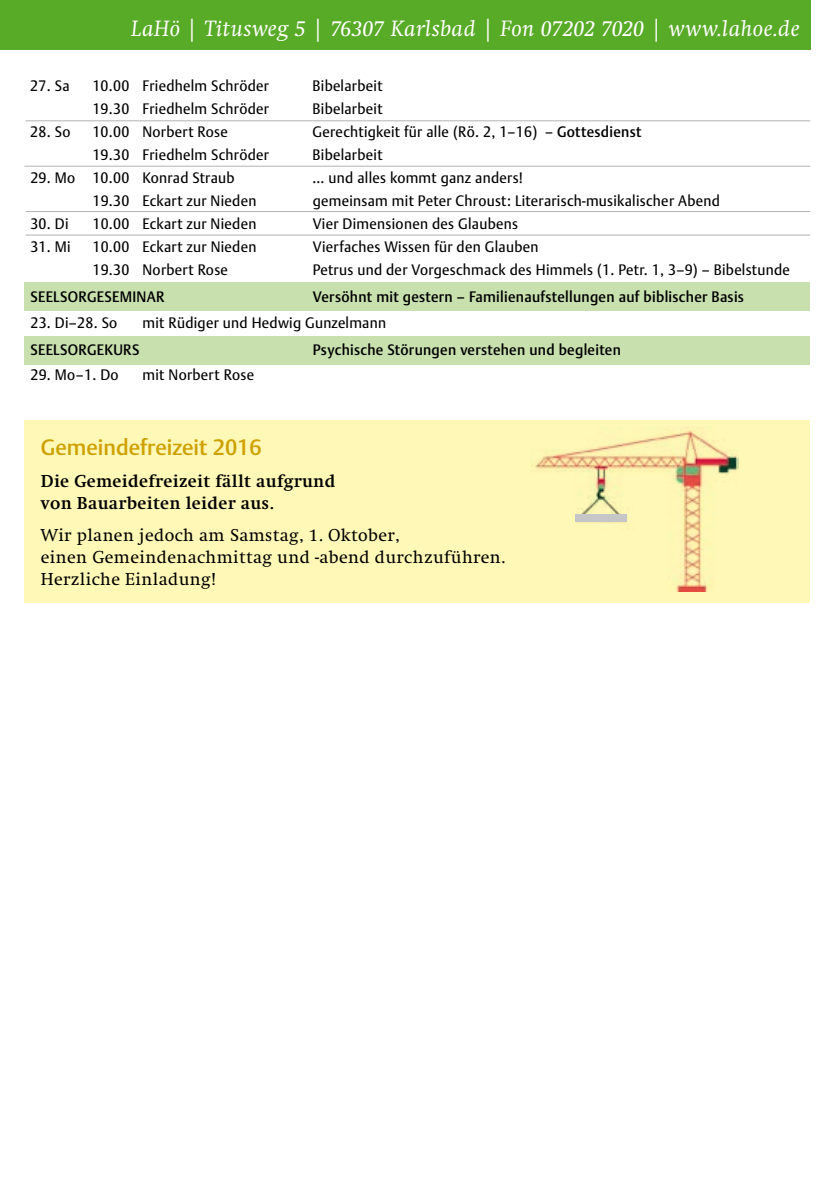
<style>
.page{position:relative;width:840px;height:1191px;background:#fff}
.page>*{position:absolute;margin:0;border:0;box-sizing:border-box;transform-origin:0 0}
.t1{font:italic 23px "Swift EF";letter-spacing:.02em;color:#fff}
.t2{font:500 22px "DTL Argo TOT";color:#cea100}
.t3{font:18px/22px "Swift EF";letter-spacing:.02em;color:#000}
.t4{font:700 18px/22px "Swift EF";letter-spacing:.02em;color:#000}
.t5{font:15px "DTL Argo TOT";letter-spacing:.02em;color:#000;scale:.95 1}
.t6{font:500 15px "DTL Argo TOT";letter-spacing:.02em;color:#000;scale:.95 1}
.s1{font-weight:500}
</style>
<div class="page">
<div style="left:24px;top:336px;width:785px;height:28px;background:#c8dfae"></div>
<div style="left:24px;top:282px;width:785px;height:28px;background:#c8dfae"></div>
<hr style="left:25px;top:120px;width:784px;height:1px;background:#b1b3b4">
<hr style="left:24px;top:166px;width:785px;height:1px;background:#b1b3b4">
<hr style="left:25px;top:235px;width:784px;height:1px;background:#b1b3b4">
<hr style="left:25px;top:211px;width:784px;height:1px;background:#b1b3b4">
<div style="left:0;top:0;width:809px;height:50px;background:#58ab27"></div>
<div style="left:24px;top:420px;width:785px;height:182px;background:#fff8b6"></div>
<img style="left:535px;top:428px;width:203px;height:163px">
<div style="left:575px;top:514px;width:51px;height:8px;background:#c5c6c8"></div>
<h1 class="t1" style="left:131px;top:16px;width:669px">LaHö | Titusweg 5 | 76307 Karlsbad | Fon 07202 7020 | www.lahoe.de</h1>
<p class="t5" style="left:30px;top:77px;width:43px">27. Sa</p>
<p class="t5" style="left:92px;top:77px;width:187px">10.00 Friedhelm Schröder</p>
<p class="t5" style="left:312px;top:77px;width:75px">Bibelarbeit</p>
<p class="t5" style="left:92px;top:100px;width:187px">19.30 Friedhelm Schröder</p>
<p class="t5" style="left:312px;top:100px;width:75px">Bibelarbeit</p>
<p class="t5" style="left:30px;top:123px;width:44px">28. So</p>
<p class="t5" style="left:92px;top:123px;width:144px">10.00 Norbert Rose</p>
<p class="t5" style="left:312px;top:123px;width:347px">Gerechtigkeit für alle (Rö. 2, 1–16) – <span class="s1">Gottesdienst</span></p>
<p class="t5" style="left:92px;top:146px;width:187px">19.30 Friedhelm Schröder</p>
<p class="t5" style="left:312px;top:146px;width:75px">Bibelarbeit</p>
<p class="t5" style="left:30px;top:169px;width:216px">29. Mo 10.00 Konrad Straub</p>
<p class="t5" style="left:312px;top:169px;width:223px">… und alles kommt ganz anders!</p>
<p class="t5" style="left:92px;top:192px;width:174px">19.30 Eckart zur Nieden</p>
<p class="t5" style="left:312px;top:192px;width:430px">gemeinsam mit Peter Chroust: Literarisch-musikalischer Abend</p>
<p class="t5" style="left:30px;top:215px;width:42px">30. Di</p>
<p class="t5" style="left:92px;top:215px;width:174px">10.00 Eckart zur Nieden</p>
<p class="t5" style="left:312px;top:215px;width:218px">Vier Dimensionen des Glaubens</p>
<p class="t5" style="left:30px;top:238px;width:44px">31. Mi</p>
<p class="t5" style="left:92px;top:238px;width:174px">10.00 Eckart zur Nieden</p>
<p class="t5" style="left:312px;top:238px;width:239px">Vierfaches Wissen für den Glauben</p>
<p class="t5" style="left:92px;top:261px;width:144px">19.30 Norbert Rose</p>
<p class="t5" style="left:312px;top:261px;width:503px">Petrus und der Vorgeschmack des Himmels (1. Petr. 1, 3–9) – Bibelstunde</p>
<p class="t6" style="left:30px;top:288px;width:142px">Seelsorgeseminar</p>
<p class="t6" style="left:312px;top:288px;width:455px">Versöhnt mit gestern – Familienaufstellungen auf biblischer Basis</p>
<p class="t5" style="left:30px;top:313px;width:93px">23. Di–28. So</p>
<p class="t5" style="left:142px;top:313px;width:258px">mit Rüdiger und Hedwig Gunzelmann</p>
<p class="t6" style="left:30px;top:341px;width:116px">Seelsorgekurs</p>
<p class="t6" style="left:312px;top:341px;width:326px">Psychische Störungen verstehen und begleiten</p>
<p class="t5" style="left:30px;top:366px;width:94px">29. Mo–1. Do</p>
<p class="t5" style="left:142px;top:366px;width:119px">mit Norbert Rose</p>
<h2 class="t2" style="left:41px;top:434px;width:222px">Gemeindefreizeit 2016</h2>
<p class="t4" style="left:41px;top:470px;width:296px">Die Gemeidefreizeit fällt aufgrund von Bauarbeiten leider aus.</p>
<p class="t3" style="left:41px;top:524px;width:465px">Wir planen jedoch am Samstag, 1. Oktober,<br>einen Gemeindenachmittag und -abend durchzuführen.<br>Herzliche Einladung!</p>
</div>
